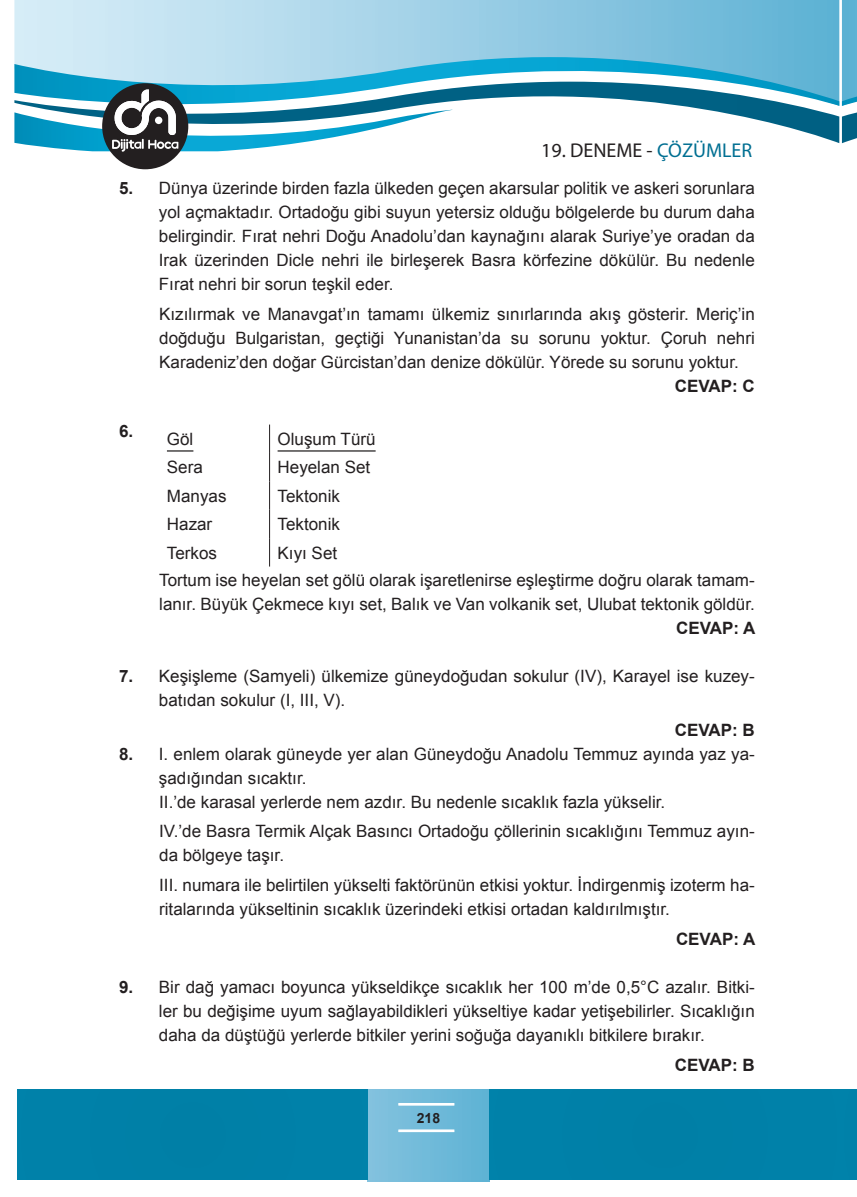
<style>
.page{position:relative;width:857px;height:1197px;background:#fff}
.page>*{position:absolute;margin:0;border:0;box-sizing:border-box;transform-origin:0 0}
.t1{font:20px "Myriad Pro";color:#231f20}
.t2{font:17px/24px "Arial";color:#231f20}
.t3{font:700 17px "Arial";color:#231f20}
.t4{font:700 14px "Arial";color:#231f20}
.s1{color:#006f92}
.s2{font-weight:700}
</style>
<div class="page">
<svg style="left:14px;top:0;width:824px;height:44px;background:#9ed0e6"></svg>
<svg style="left:14px;top:44px;width:824px;height:24px;background:#90cce5"></svg>
<svg style="left:14px;top:68px;width:824px;height:75px"></svg>
<svg style="left:841px;top:0;width:15px;height:143px;background:#60adcb"></svg>
<div style="left:367px;top:1089px;width:122px;height:92px;background:linear-gradient(to right,#85c3df,#5fb3d5)"></div>
<hr style="left:398px;top:1102px;width:56px;height:1px;background:#fff">
<hr style="left:398px;top:1103px;width:56px;height:1px;background:#fff">
<hr style="left:398px;top:1104px;width:56px;height:1px;background:#fff">
<hr style="left:398px;top:1129px;width:56px;height:1px;background:#fff">
<hr style="left:398px;top:1130px;width:56px;height:1px;background:#fff">
<hr style="left:398px;top:1131px;width:56px;height:1px;background:#fff">
<div style="left:839px;top:1089px;width:17px;height:90px;background:#0081a9"></div>
<div style="left:17px;top:1089px;width:350px;height:90px;background:#0080a8"></div>
<div style="left:489px;top:1089px;width:350px;height:90px;background:#0080a8"></div>
<div style="left:102px;top:83px;width:86px;height:86px;background:#231f20;border-radius:50%"></div>
<svg style="left:14px;top:89px;width:438px;height:67px"></svg>
<svg style="left:269px;top:424px;width:1px;height:142px"></svg>
<svg style="left:167px;top:450px;width:26px;height:1px"></svg>
<hr style="left:277px;top:450px;width:98px;height:1px;background:#231f20">
<p class="t1" style="left:541px;top:138px;width:212px">19. DENEME - <span class="s1">ÇÖZÜMLER</span></p>
<p class="t2" style="left:159px;top:176px;width:597px;text-align:justify;text-indent:-40px"><span class="s2">5.</span> Dünya üzerinde birden fazla ülkeden geçen akarsular politik ve askeri sorunlara yol açmaktadır. Ortadoğu gibi suyun yetersiz olduğu bölgelerde bu durum daha belirgindir. Fırat nehri Doğu Anadolu’dan kaynağını alarak Suriye’ye oradan da Irak üzerinden Dicle nehri ile birleşerek Basra körfezine dökülür. Bu nedenle Fırat nehri bir sorun teşkil eder.</p>
<p class="t2" style="left:159px;top:302px;width:596px;text-align:justify">Kızılırmak ve Manavgat’ın tamamı ülkemiz sınırlarında akış gösterir. Meriç’in doğduğu Bulgaristan, geçtiği Yunanistan’da su sorunu yoktur. Çoruh nehri Karadeniz’den doğar Gürcistan’dan denize dökülür. Yörede su sorunu yoktur.</p>
<p class="t3" style="left:674px;top:374px;width:81px">CEVAP: C</p>
<p class="t2" style="left:119px;top:427px;width:76px"><sup>6.</sup> Göl</p>
<p class="t2" style="left:277px;top:427px;width:99px">Oluşum Türü</p>
<p class="t2" style="left:167px;top:455px;width:37px">Sera</p>
<p class="t2" style="left:277px;top:455px;width:94px">Heyelan Set</p>
<p class="t2" style="left:167px;top:484px;width:61px">Manyas</p>
<p class="t2" style="left:277px;top:484px;width:64px">Tektonik</p>
<p class="t2" style="left:167px;top:512px;width:47px">Hazar</p>
<p class="t2" style="left:277px;top:512px;width:64px">Tektonik</p>
<p class="t2" style="left:167px;top:540px;width:52px">Terkos</p>
<p class="t2" style="left:159px;top:539px;width:596px;line-height:27.4px;text-indent:118px">Kıyı Set<br>Tortum ise heyelan set gölü olarak işaretlenirse eşleştirme doğru olarak tamam-</p>
<p class="t2" style="left:159px;top:592px;width:596px">lanır. Büyük Çekmece kıyı set, Balık ve Van volkanik set, Ulubat tektonik göldür.</p>
<p class="t3" style="left:675px;top:616px;width:81px">CEVAP: A</p>
<p class="t2" style="left:159px;top:664px;width:597px;text-indent:-40px"><span class="s2">7.</span> Keşişleme (Samyeli) ülkemize güneydoğudan sokulur (IV), Karayel ise kuzey&shy;batıdan sokulur (I, III, V).</p>
<p class="t3" style="left:674px;top:718px;width:81px">CEVAP: B</p>
<p class="t2" style="left:159px;top:741px;width:597px;text-indent:-40px"><span class="s2">8.</span> I. enlem olarak güneyde yer alan Güneydoğu Anadolu Temmuz ayında yaz ya&shy;şadığından sıcaktır.<br>II.’de karasal yerlerde nem azdır. Bu nedenle sıcaklık fazla yükselir.</p>
<p class="t2" style="left:159px;top:819px;width:596px">IV.’de Basra Termik Alçak Basıncı Ortadoğu çöllerinin sıcaklığını Temmuz ayın&shy;da bölgeye taşır.</p>
<p class="t2" style="left:159px;top:873px;width:596px">III. numara ile belirtilen yükselti faktörünün etkisi yoktur. İndirgenmiş izoterm ha&shy;ritalarında yükseltinin sıcaklık üzerindeki etkisi ortadan kaldırılmıştır.</p>
<p class="t3" style="left:675px;top:927px;width:81px">CEVAP: A</p>
<p class="t2" style="left:159px;top:974px;width:597px;text-align:justify;text-indent:-40px"><span class="s2">9.</span> Bir dağ yamacı boyunca yükseldikçe sıcaklık her 100 m’de 0,5°C azalır. Bitki&shy;ler bu değişime uyum sağlayabildikleri yükseltiye kadar yetişebilirler. Sıcaklığın daha da düştüğü yerlerde bitkiler yerini soğuğa dayanıklı bitkilere bırakır.</p>
<p class="t3" style="left:674px;top:1053px;width:81px">CEVAP: B</p>
<p class="t4" style="left:416px;top:1108px;width:25px">218</p>
</div>
